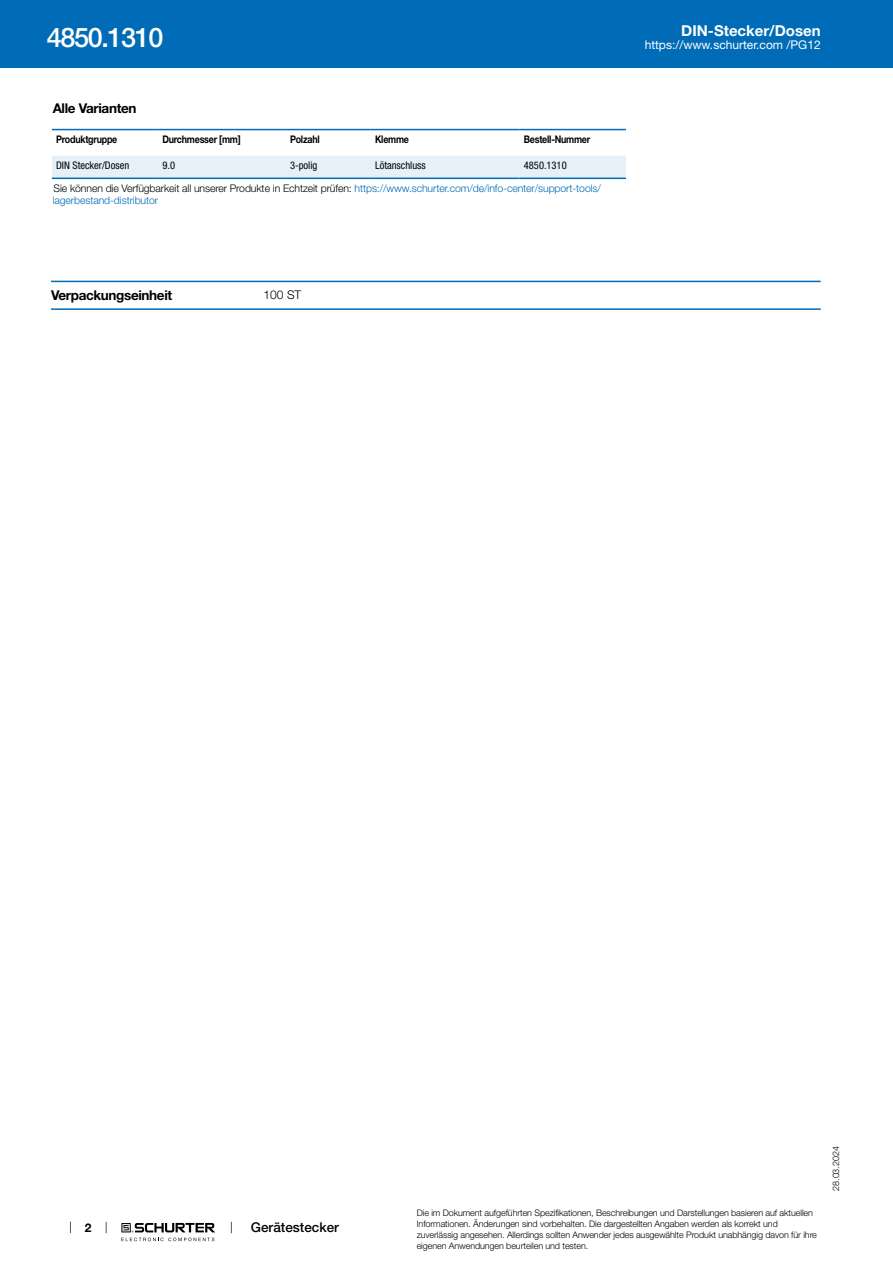
<style>
.page{position:relative;width:893px;height:1263px;background:#fff}
.page>*{position:absolute;margin:0;border:0;box-sizing:border-box;transform-origin:0 0}
.t1{font:500 27px "Helvetica Neue LT";letter-spacing:-.05em;color:#fff}
.t2{font:700 15px "Helvetica Neue LT";color:#fff}
.t3{font:700 13.5px "Helvetica Neue LT";letter-spacing:-.025em;color:#000}
.t4{font:500 13.5px "Helvetica Neue LT";color:#000}
.t5{font:12px "Helvetica Neue LT";color:#fff}
.t6{font:300 12px "Helvetica Neue LT";color:#000}
.t7{font:700 12px "Helvetica Neue LT";color:#000}
.t8{font:300 10.5px/22.6px "Helvetica Neue LT";letter-spacing:-.01em;color:#000}
.t9{font:700 10.5px "Helvetica Neue LT";letter-spacing:-.025em;color:#000;scale:.85 1}
.t10{font:condensed 10.5px "Helvetica Neue LT";color:#000}
.t11{font:300 10.5px "Helvetica Neue LT";letter-spacing:-.01em;color:#006bb6}
.t12{font:300 9px/10.8px "Helvetica Neue LT";letter-spacing:-.01em;color:#000}
.s1{font-weight:400;font-stretch:condensed}
.s2{color:#006bb6}
</style>
<div class="page">
<svg style="left:70px;top:1221px;width:1px;height:12px"></svg>
<svg style="left:121px;top:1223px;width:94px;height:18px"></svg>
<div style="left:0;top:0;width:893px;height:68px;background:#006bb6"></div>
<svg style="left:52px;top:130px;width:574px;height:50px"></svg>
<div style="left:52px;top:156px;width:574px;height:22px;background:#e6f0f8"></div>
<hr style="left:52px;top:129px;width:106px;height:1px;background:#006bb6">
<hr style="left:158px;top:129px;width:128px;height:1px;background:#006bb6">
<hr style="left:286px;top:129px;width:85px;height:1px;background:#006bb6">
<hr style="left:371px;top:129px;width:149px;height:1px;background:#006bb6">
<hr style="left:520px;top:129px;width:106px;height:1px;background:#006bb6">
<hr style="left:52px;top:178px;width:106px;height:1px;background:#006bb6">
<hr style="left:158px;top:178px;width:128px;height:1px;background:#006bb6">
<hr style="left:286px;top:178px;width:85px;height:1px;background:#006bb6">
<hr style="left:371px;top:178px;width:149px;height:1px;background:#006bb6">
<hr style="left:520px;top:178px;width:106px;height:1px;background:#006bb6">
<hr style="left:51px;top:281px;width:770px;height:1px;background:#006bb6">
<hr style="left:51px;top:308px;width:770px;height:2px;background:#006bb6">
<h1 class="t1" style="left:47px;top:21px;width:118px">4850.1310</h1>
<h3 class="t3" style="left:53px;top:99px;width:85px">Alle Varianten</h3>
<p class="t9" style="left:56px;top:133px;width:74px">Produktgruppe</p>
<p class="t9" style="left:162px;top:133px;width:94px">Durchmesser [mm]</p>
<p class="t9" style="left:290px;top:133px;width:36px">Polzahl</p>
<p class="t9" style="left:375px;top:133px;width:42px">Klemme</p>
<p class="t9" style="left:524px;top:133px;width:80px">Bestell-Nummer</p>
<p class="t10" style="left:56px;top:159px;width:75px">DIN Stecker/Dosen</p>
<p class="t10" style="left:162px;top:159px;width:14px">9.0</p>
<p class="t10" style="left:290px;top:159px;width:29px">3-polig</p>
<p class="t10" style="left:375px;top:159px;width:52px">Lötanschluss</p>
<p class="t8" style="left:54px;top:154px;width:549px;text-indent:470px"><span class="s1">4850.1310<br></span>Sie können die Verfügbarkeit all unserer Produkte in Echtzeit prüfen: <span class="s2">https://www.schurter.com/de/info-center/support-tools/</span></p>
<p class="t11" style="left:53px;top:194px;width:107px">lagerbestand-distributor</p>
<h3 class="t3" style="left:51px;top:287px;width:123px">Verpackungseinheit</h3>
<h3 class="t6" style="left:264px;top:287px;width:39px">100 ST</h3>
<h2 class="t2" style="left:681px;top:21px;width:141px">DIN-Stecker/Dosen</h2>
<h3 class="t5" style="left:645px;top:38px;width:178px">https://www.schurter.com /PG12</h3>
<h3 class="t7" style="left:85px;top:1220px;width:8px">2</h3>
<h3 class="t4" style="left:251px;top:1219px;width:90px">Gerätestecker</h3>
<p class="t12" style="left:417px;top:1207px;width:402px">Die im Dokument aufgeführten Spezifikationen, Beschreibungen und Darstellungen basieren auf aktuellen Informationen. Änderungen sind vorbehalten. Die dargestellten Angaben werden als korrekt und zuverlässig angesehen. Allerdings sollten Anwender jedes ausgewählte Produkt unabhängig davon für ihre eigenen Anwendungen beurteilen und testen.</p>
<p class="t12" style="left:830px;top:1191px;width:46px;rotate:-90deg">28.03.2024</p>
</div>
